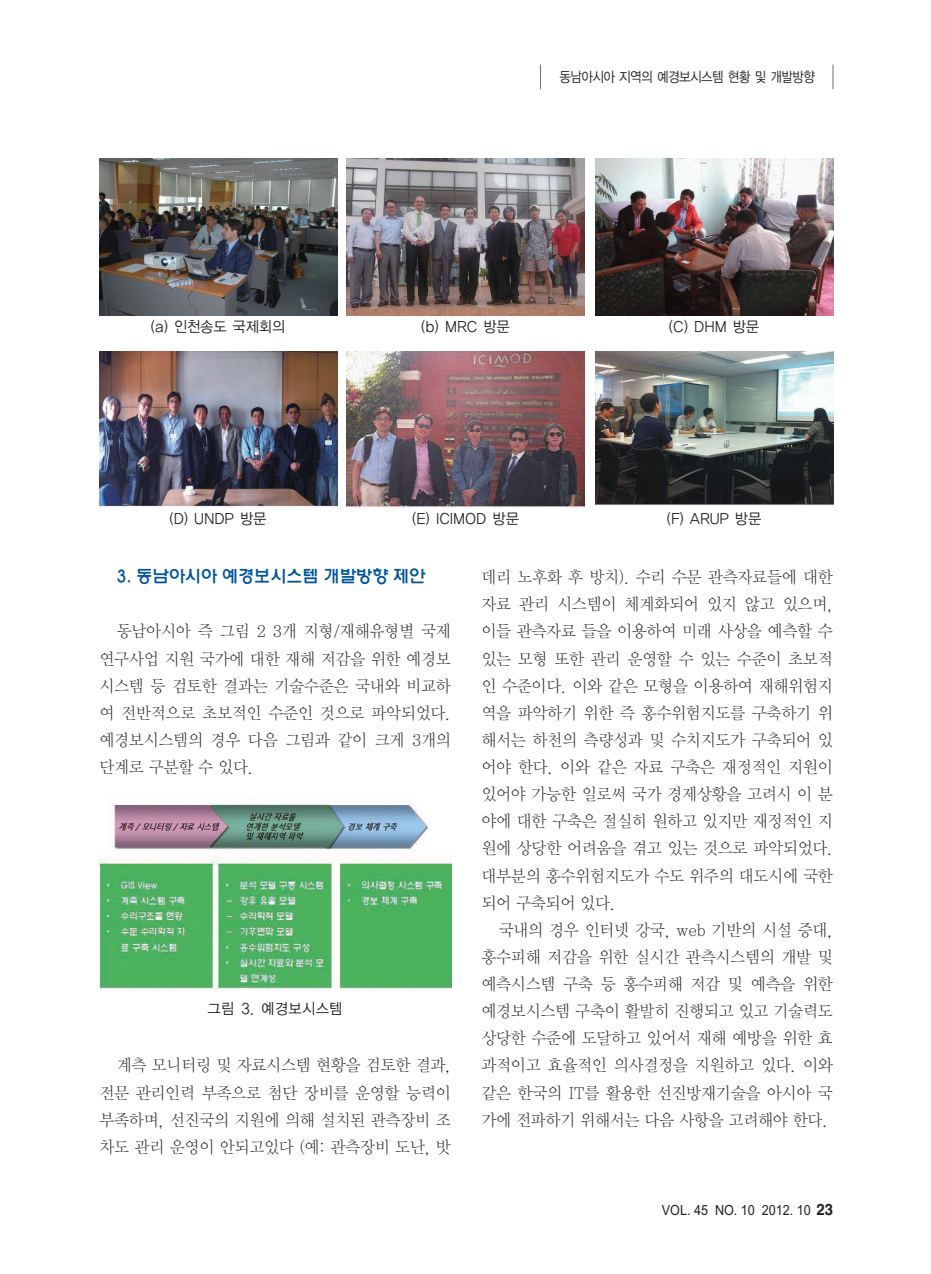
<style>
.page{position:relative;width:931px;height:1274px;background:#fff}
.page>*{position:absolute;margin:0;border:0;box-sizing:border-box;transform-origin:0 0}
.t1{font:500 17.5px "HY Wul Nun";letter-spacing:-.03em;color:#01549c;scale:.95 1}
.t2{font:16.62px/27.1px "Y Mj O11";letter-spacing:-.065em;color:#231f20;text-align:justify;scale:.95 1}
.t3{font:14.88px "YGO12";letter-spacing:-.06em;color:#231f20;scale:.95 1}
.t4{font:14.88px "YGO12";letter-spacing:-.035em;color:#231f20;scale:.95 1}
.t5{font:14px "YGO12";letter-spacing:-.11em;color:#231f20;scale:.88 1}
.t6{font:14px "Arial";color:#231f20;scale:.9 1}
.s1{font-family:"Helvetica";font-weight:700;font-size:15.75px}
</style>
<div class="page">
<svg style="left:540px;top:65px;width:1px;height:24px"></svg>
<svg style="left:833px;top:65px;width:1px;height:24px"></svg>
<img style="left:99px;top:159px;width:238px;height:156px">
<img style="left:347px;top:159px;width:238px;height:156px">
<img style="left:595px;top:159px;width:238px;height:156px">
<img style="left:99px;top:351px;width:238px;height:157px">
<img style="left:347px;top:351px;width:238px;height:157px">
<img style="left:595px;top:351px;width:238px;height:155px">
<img style="left:99px;top:802px;width:352px;height:188px">
<p class="t5" style="left:559px;top:71px;width:293px">동남아시아 지역의 예경보시스템 현황 및 개발방향</p>
<p class="t3" style="left:151px;top:319px;width:144px">(a) 인천송도 국제회의</p>
<p class="t3" style="left:421px;top:319px;width:96px">(b) MRC 방문</p>
<p class="t3" style="left:669px;top:319px;width:97px">(C) DHM 방문</p>
<p class="t3" style="left:169px;top:512px;width:104px">(D) UNDP 방문</p>
<p class="t3" style="left:412px;top:512px;width:115px">(E) ICIMOD 방문</p>
<p class="t3" style="left:666px;top:512px;width:102px">(F) ARUP 방문</p>
<p class="t1" style="left:116px;top:569px;width:327px">3. 동남아시아 예경보시스템 개발방향 제안</p>
<p class="t2" style="left:99px;top:619px;width:372px;text-indent:17px">동남아시아 즉 그림 2 3개 지형/재해유형별 국제 연구사업 지원 국가에 대한 재해 저감을 위한 예경보 시스템 등 검토한 결과는 기술수준은 국내와 비교하 여 전반적으로 초보적인 수준인 것으로 파악되었다. 예경보시스템의 경우 다음 그림과 같이 크게 3개의 단계로 구분할 수 있다.</p>
<p class="t4" style="left:207px;top:1002px;width:145px">그림 3. 예경보시스템</p>
<p class="t2" style="left:99px;top:1053px;width:372px;text-indent:17px">계측 모니터링 및 자료시스템 현황을 검토한 결과, 전문 관리인력 부족으로 첨단 장비를 운영할 능력이 부족하며, 선진국의 지원에 의해 설치된 관측장비 조 차도 관리 운영이 안되고있다 (예: 관측장비 도난, 밧</p>
<p class="t2" style="left:481px;top:565px;width:372px">데리 노후화 후 방치). 수리 수문 관측자료들에 대한 자료 관리 시스템이 체계화되어 있지 않고 있으며, 이들 관측자료 들을 이용하여 미래 사상을 예측할 수 있는 모형 또한 관리 운영할 수 있는 수준이 초보적 인 수준이다. 이와 같은 모형을 이용하여 재해위험지 역을 파악하기 위한 즉 홍수위험지도를 구축하기 위 해서는 하천의 측량성과 및 수치지도가 구축되어 있 어야 한다. 이와 같은 자료 구축은 재정적인 지원이 있어야 가능한 일로써 국가 경제상황을 고려시 이 분 야에 대한 구축은 절실히 원하고 있지만 재정적인 지 원에 상당한 어려움을 겪고 있는 것으로 파악되었다. 대부분의 홍수위험지도가 수도 위주의 대도시에 국한 되어 구축되어 있다.</p>
<p class="t2" style="left:481px;top:917px;width:372px;text-indent:17px">국내의 경우 인터넷 강국, web 기반의 시설 증대, 홍수피해 저감을 위한 실시간 관측시스템의 개발 및 예측시스템 구축 등 홍수피해 저감 및 예측을 위한 예경보시스템 구축이 활발히 진행되고 있고 기술력도 상당한 수준에 도달하고 있어서 재해 예방을 위한 효 과적이고 효율적인 의사결정을 지원하고 있다. 이와 같은 한국의 IT를 활용한 선진방재기술을 아시아 국 가에 전파하기 위해서는 다음 사항을 고려해야 한다.</p>
<p class="t6" style="left:662px;top:1205px;width:192px">VOL. 45 NO. 10 2012. 10 <span class="s1">23</span></p>
</div>
